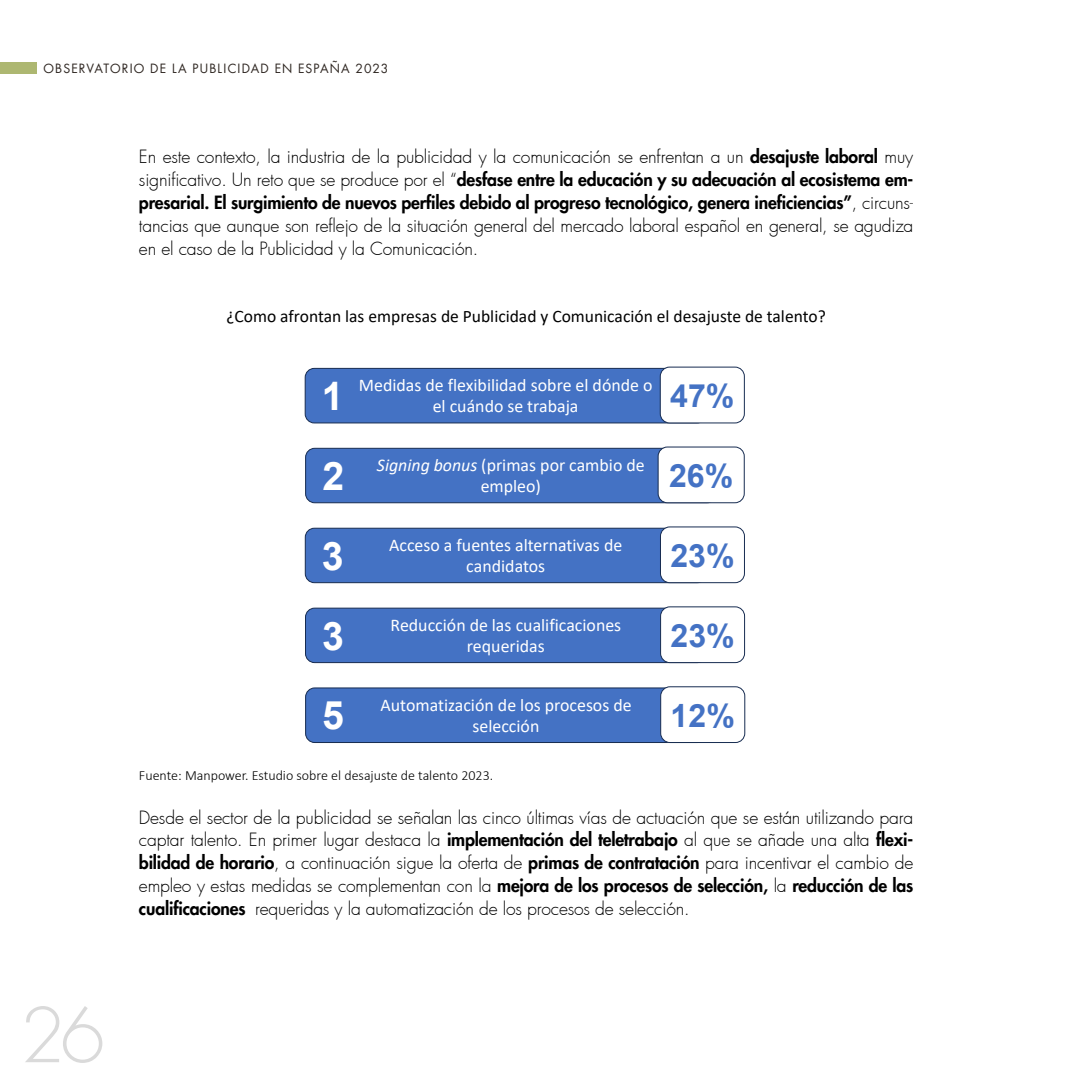
<style>
.page{position:relative;width:1092px;height:1092px;background:#fff}
.page>*{position:absolute;margin:0;border:0;box-sizing:border-box;transform-origin:0 0}
.t1{font:300 73.5px "Futura";color:#dadada}
.t2{font:700 39.2px "Arial";color:#fff}
.t3{font:700 32.02px "Arial";color:#4472c4}
.t4{font:17.85px "Calibri";color:#fff}
.t5{font:300 17.5px/22.8px "Futura";letter-spacing:-.01em;color:#000;text-align:justify}
.Encabezado_tabla{font:17.5px "Calibri";color:#000}
.Pie_de_tabla{font:300 14px "Calibri";color:#000}
.t6{font:12.25px "Futura";letter-spacing:.095em;color:#2f2722}
.s1{font-weight:800}
.s2{font-style:italic}
</style>
<div class="page">
<div style="left:0;top:62px;width:37px;height:11px;background:#adb771"></div>
<div style="left:305px;top:368px;width:401px;height:55px;background:#4472c4;border-radius:9px"></div>
<div style="left:305px;top:368px;width:401px;height:55px;border:1px solid #172c51;border-radius:9px"></div>
<div style="left:660px;top:367px;width:84px;height:56px;background:#fff;border-radius:9px"></div>
<div style="left:659px;top:366px;width:85px;height:57px;border:1px solid #172c51;border-radius:9px"></div>
<div style="left:305px;top:448px;width:411px;height:55px;background:#4472c4;border:1px solid #172c51;border-radius:9px"></div>
<div style="left:658px;top:447px;width:86px;height:55px;background:#fff;border-radius:9px"></div>
<div style="left:657px;top:446px;width:87px;height:57px;border:1px solid #172c51;border-radius:9px"></div>
<div style="left:305px;top:528px;width:401px;height:54px;background:#4472c4;border-radius:9px"></div>
<div style="left:305px;top:527px;width:401px;height:56px;border:1px solid #172c51;border-radius:9px"></div>
<div style="left:660px;top:527px;width:84px;height:55px;background:#fff;border-radius:9px"></div>
<div style="left:660px;top:526px;width:84px;height:57px;border:1px solid #172c51;border-radius:9px"></div>
<div style="left:305px;top:607px;width:401px;height:56px;background:#4472c4;border:1px solid #172c51;border-radius:9px"></div>
<div style="left:660px;top:606px;width:85px;height:57px;background:#fff;border:1px solid #172c51;border-radius:9px"></div>
<div style="left:305px;top:688px;width:401px;height:54px;background:#4472c4;border-radius:9px"></div>
<div style="left:305px;top:687px;width:402px;height:56px;border:1px solid #172c51;border-radius:9px"></div>
<div style="left:660px;top:686px;width:85px;height:57px;background:#fff;border:1px solid #172c51;border-radius:9px"></div>
<p class="t6" style="left:43px;top:60px;width:346px">OBSERVATORIO DE LA PUBLICIDAD EN ESPAÑA 2023</p>
<p class="t5" style="left:139px;top:146px;width:775px">En este contexto, la industria de la publicidad y la comunicación se enfrentan a un <span class="s1">desajuste laboral</span> muy significativo. Un reto que se produce por el “<span class="s1">desfase entre la educación y su adecuación al ecosistema em&shy;presarial. El surgimiento de nuevos perfiles debido al progreso tecnológico, genera ineficiencias”</span>, circuns&shy;tancias que aunque son reflejo de la situación general del mercado laboral español en general, se agudiza en el caso de la Publicidad y la Comunicación.</p>
<p class="Encabezado_tabla" style="left:226px;top:304px;width:600px">¿Como afrontan las empresas de Publicidad y Comunicación el desajuste de talento?</p>
<p class="t2" style="left:322px;top:368px;width:23px">1</p>
<p class="t4" style="left:359px;top:372px;width:295px">Medidas de flexibilidad sobre el dónde o</p>
<p class="t4" style="left:432px;top:394px;width:147px">el cuándo se trabaja</p>
<p class="t3" style="left:670px;top:373px;width:66px">47%</p>
<p class="t2" style="left:322px;top:448px;width:23px">2</p>
<p class="t4" style="left:377px;top:452px;width:269px"><span class="s2">Signing bonus</span> (primas por cambio de</p>
<p class="t4" style="left:480px;top:474px;width:62px">empleo)</p>
<p class="t3" style="left:669px;top:453px;width:66px">26%</p>
<p class="t2" style="left:322px;top:528px;width:23px">3</p>
<p class="t4" style="left:389px;top:532px;width:235px">Acceso a fuentes alternativas de</p>
<p class="t4" style="left:466px;top:553px;width:80px">candidatos</p>
<p class="t3" style="left:670px;top:533px;width:66px">23%</p>
<p class="t2" style="left:322px;top:608px;width:23px">3</p>
<p class="t2" style="left:322px;top:688px;width:23px">5</p>
<p class="t4" style="left:390px;top:612px;width:232px">Reducción de las cualificaciones</p>
<p class="t4" style="left:467px;top:633px;width:79px">requeridas</p>
<p class="t4" style="left:380px;top:692px;width:253px">Automatización de los procesos de</p>
<p class="t4" style="left:472px;top:713px;width:68px">selección</p>
<p class="Pie_de_tabla" style="left:139px;top:766px;width:356px">Fuente: Manpower. Estudio sobre el desajuste de talento 2023.</p>
<p class="t3" style="left:670px;top:612px;width:66px">23%</p>
<p class="t3" style="left:670px;top:692px;width:66px">12%</p>
<h1 class="t1" style="left:20px;top:988px;width:87px">26</h1>
<p class="t5" style="left:139px;top:806px;width:775px">Desde el sector de la publicidad se señalan las cinco últimas vías de actuación que se están utilizando para captar talento. En primer lugar destaca la <span class="s1">implementación del teletrabajo</span> al que se añade una alta <span class="s1">flexi&shy;bilidad de horario</span>, a continuación sigue la oferta de <span class="s1">primas de contratación</span> para incentivar el cambio de empleo y estas medidas se complementan con la <span class="s1">mejora de los procesos de selección,</span> la <span class="s1">reducción de las cualificaciones</span> requeridas y la automatización de los procesos de selección.</p>
</div>
